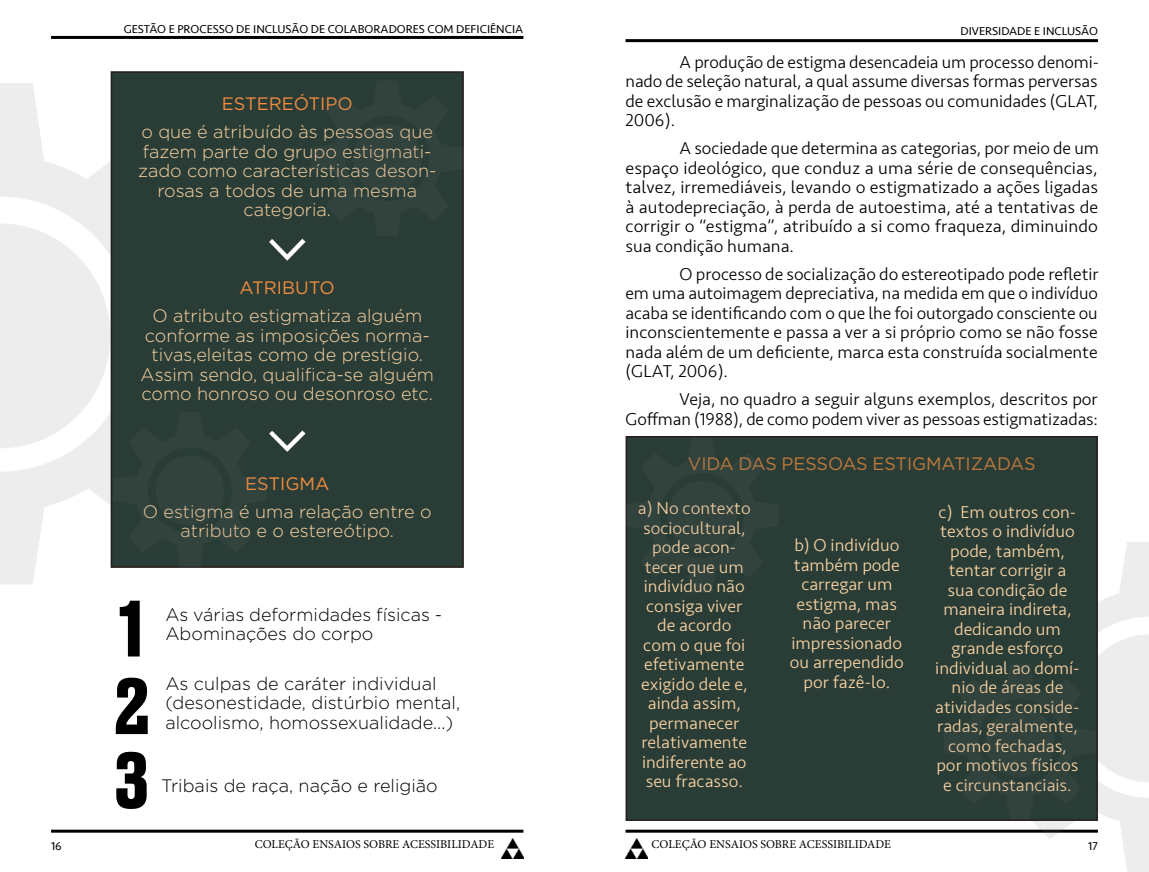
<style>
.page{position:relative;width:1149px;height:872px;background:#fff}
.page>*{position:absolute;margin:0;border:0;box-sizing:border-box;transform-origin:0 0}
.t1{font:700 75px "Druk Text";color:#000}
.t2{font:300 18px/19.5px "Seravek";color:#000;text-align:justify}
.t3{font:300 18px/19.5px "Seravek";color:#fcd4a4;text-align:center}
.t4{font:300 18px/19.5px "Gotham";color:#fcd4a4;text-align:center}
.t5{font:300 18px/19.5px "Gotham";color:#000}
.t6{font:18px "Gotham";letter-spacing:-.005em;color:#bf793b}
.t7{font:18px "Gotham";color:#f28c3e}
.t8{font:12px "Seravek";color:#000}
.t9{font:12px "Minion Pro";color:#000}
</style>
<div class="page">
<hr style="left:51px;top:36px;width:472px;height:3px;background:#000">
<hr style="left:625px;top:39px;width:472px;height:3px;background:#000">
<img style="left:501px;top:838px;width:22px;height:20px">
<hr style="left:51px;top:829px;width:472px;height:3px;background:#000">
<hr style="left:625px;top:829px;width:472px;height:3px;background:#000">
<img style="left:625px;top:838px;width:22px;height:20px">
<svg style="left:0;top:83px;width:111px;height:501px"></svg>
<svg style="left:986px;top:542px;width:162px;height:330px"></svg>
<div style="left:111px;top:71px;width:352px;height:497px;background:#293d36;border:2px solid #261e19"></div>
<img style="left:269px;top:238px;width:37px;height:23px">
<img style="left:269px;top:430px;width:37px;height:22px">
<svg style="left:460px;top:80px;width:3px;height:156px"></svg>
<svg style="left:0;top:223px;width:266px;height:345px"></svg>
<div style="left:625px;top:436px;width:472px;height:385px;background:#293d36;border:2px solid #261e19"></div>
<svg style="left:625px;top:437px;width:153px;height:156px"></svg>
<svg style="left:943px;top:634px;width:205px;height:185px"></svg>
<p class="t8" style="left:124px;top:19px;width:401px">GESTÃO E PROCESSO DE INCLUSÃO DE COLABORADORES COM DEFICIÊNCIA</p>
<p class="t7" style="left:222px;top:92px;width:132px">ESTEREÓTIPO</p>
<p class="t4" style="left:138px;top:121px;width:300px">o que é atribuído às pessoas que fazem parte do grupo estigmati&shy;zado como características deson&shy;rosas a todos de uma mesma categoria.</p>
<p class="t7" style="left:239px;top:276px;width:97px">ATRIBUTO</p>
<p class="t4" style="left:140px;top:305px;width:295px">O atributo estigmatiza alguém conforme as imposições norma&shy;tivas,eleitas como de prestígio.<br>Assim sendo, qualifica-se alguém como honroso ou desonroso etc.</p>
<p class="t7" style="left:245px;top:472px;width:86px">ESTIGMA</p>
<p class="t4" style="left:143px;top:501px;width:290px">O estigma é uma relação entre o atributo e o estereótipo.</p>
<h1 class="t1" style="left:118px;top:571px;width:27px">1</h1>
<p class="t5" style="left:165px;top:604px;width:278px">As várias deformidades físicas -<br>Abominações do corpo</p>
<h1 class="t1" style="left:113px;top:649px;width:39px">2</h1>
<p class="t5" style="left:165px;top:673px;width:296px">As culpas de caráter individual (desonestidade, distúrbio mental, alcoolismo, homossexualidade...)</p>
<h1 class="t1" style="left:113px;top:723px;width:38px">3</h1>
<p class="t5" style="left:161px;top:775px;width:278px">Tribais de raça, nação e religião</p>
<p class="t8" style="left:960px;top:22px;width:139px">DIVERSIDADE E INCLUSÃO</p>
<p class="t2" style="left:625px;top:52px;width:475px;text-indent:54px">A produção de estigma desencadeia um processo denomi&shy;nado de seleção natural, a qual assume diversas formas perversas de exclusão e marginalização de pessoas ou comunidades (GLAT, 2006).</p>
<p class="t2" style="left:625px;top:139px;width:475px;text-indent:54px">A sociedade que determina as categorias, por meio de um espaço ideológico, que conduz a uma série de consequências, talvez, irremediáveis, levando o estigmatizado a ações ligadas à autodepreciação, à perda de autoestima, até a tentativas de corrigir o “estigma”, atribuído a si como fraqueza, diminuindo sua condição humana.</p>
<p class="t2" style="left:625px;top:264px;width:474px;text-indent:54px">O processo de socialização do estereotipado pode refletir em uma autoimagem depreciativa, na medida em que o indivíduo acaba se identificando com o que lhe foi outorgado consciente ou inconscientemente e passa a ver a si próprio como se não fosse nada além de um deficiente, marca esta construída socialmente (GLAT, 2006).</p>
<p class="t2" style="left:625px;top:390px;width:474px;text-align:right">Veja, no quadro a seguir alguns exemplos, descritos por<br>Goffman (1988), de como podem viver as pessoas estigmatizadas:</p>
<p class="t6" style="left:687px;top:452px;width:349px">VIDA DAS PESSOAS ESTIGMATIZADAS</p>
<p class="t3" style="left:637px;top:499px;width:114px">a) No contexto sociocultural, pode acon&shy;tecer que um indivíduo não consiga viver de acordo<br>com o que foi efetivamente exigido dele e, ainda assim, permanecer relativamente indiferente ao seu fracasso.</p>
<p class="t3" style="left:934px;top:502px;width:146px">c) Em outros con&shy;textos o indivíduo pode, também, tentar corrigir a sua condição de maneira indireta, dedicando um grande esforço individual ao domí&shy;nio de áreas de atividades conside&shy;radas, geralmente, como fechadas, por motivos físicos e circunstanciais.</p>
<p class="t3" style="left:789px;top:535px;width:115px">b) O indivíduo também pode carregar um estigma, mas não parecer impressionado ou arrependido por fazê-lo.</p>
<p class="t8" style="left:51px;top:836px;width:12px">16</p>
<p class="t9" style="left:254px;top:835px;width:241px">COLEÇÃO ENSAIOS SOBRE ACESSIBILIDADE</p>
<p class="t9" style="left:651px;top:835px;width:241px">COLEÇÃO ENSAIOS SOBRE ACESSIBILIDADE</p>
<p class="t8" style="left:1087px;top:836px;width:11px">17</p>
</div>
